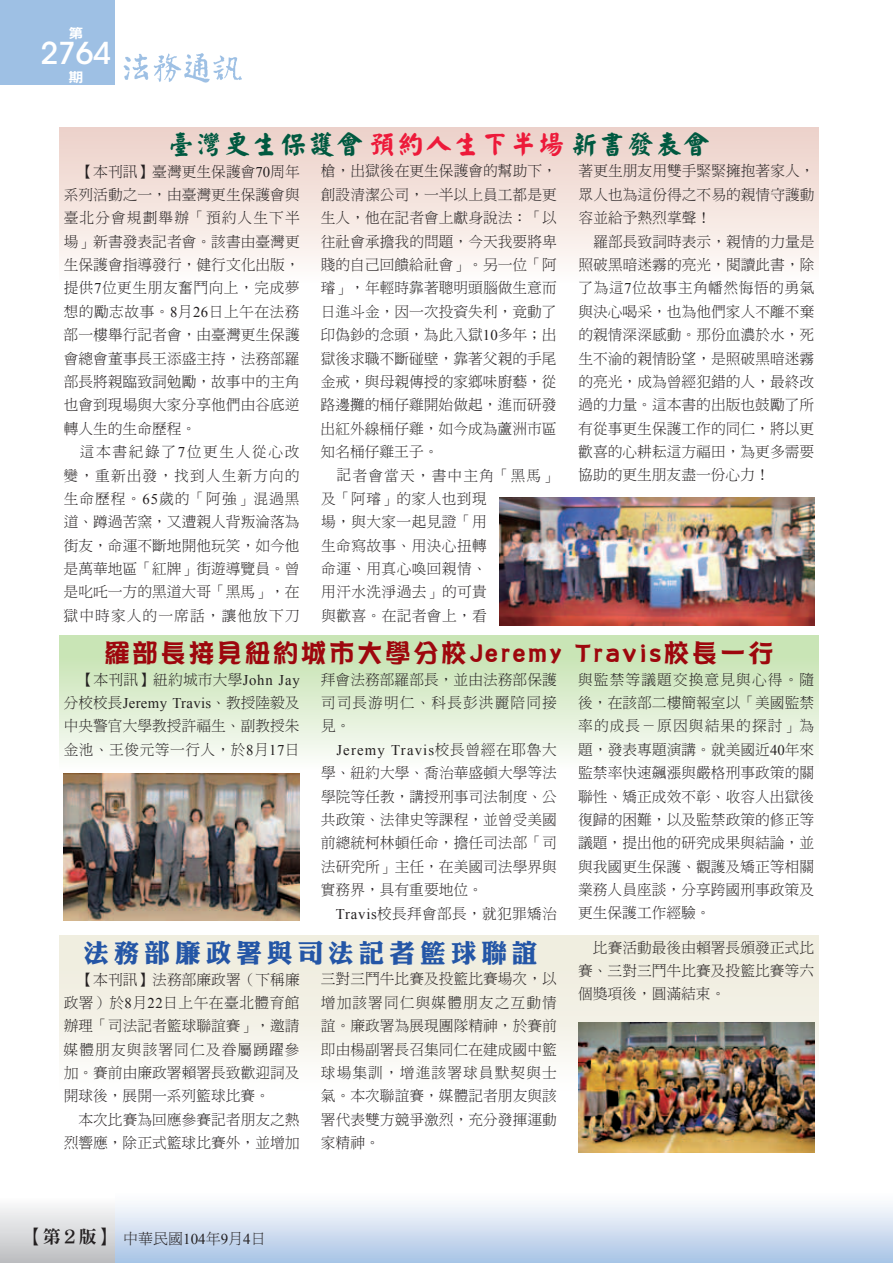
<style>
.page{position:relative;width:893px;height:1263px;background:#fff}
.page>*{position:absolute;margin:0;border:0;box-sizing:border-box;transform-origin:0 0}
.t1{font:500 30px "ITC Avant Garde Std";color:#fff}
.t2{font:25.5px "DFPOP2 Std W9";letter-spacing:.1em;color:#9d070d}
.t3{font:25.5px "Yankai EG Ultra Big 5";letter-spacing:.1em;color:#005940}
.t4{font:25.5px "DF Li King Hei Std W8";letter-spacing:.2em;color:#2456a6}
.t5{font:18px "DF Ming Std W9";color:#231f20}
.t6{font:15px "DF Ming Std W3";color:#231f20}
.t7{font:14.85px/23.4px "DF Ming Std W3";color:#231f20;text-align:justify}
.t8{font:14.85px/23.4px "DF Ming Std W3";letter-spacing:.025em;color:#231f20}
.t9{font:14.85px "Times New Roman";letter-spacing:.035em;color:#231f20}
.t10{font:14.85px "Times New Roman";letter-spacing:.08em;color:#231f20}
.t11{font:13.5px "DF Hei Std W9";color:#fff;scale:1.11 1}
.s1{color:#ed1a3a}
.s2{font-family:"Times New Roman"}
.s3{font-family:"DF Ming Std W3"}
</style>
<div class="page">
<div style="left:110px;top:1191px;width:783px;height:72px;background:linear-gradient(to bottom,#fff,#aac5e6)"></div>
<div style="left:0;top:0;width:115px;height:85px;background:#9ec0e4"></div>
<img style="left:123px;top:53px;width:26px;height:27px">
<img style="left:153px;top:53px;width:28px;height:29px">
<img style="left:213px;top:55px;width:29px;height:25px">
<img style="left:181px;top:53px;width:29px;height:30px">
<div style="left:0;top:1191px;width:115px;height:72px;background:linear-gradient(to bottom,#fff,#bdbec1)"></div>
<div style="left:60px;top:128px;width:759px;height:157px;background:linear-gradient(to bottom,#ecd0c8,#fefdfb)"></div>
<div style="left:60px;top:636px;width:759px;height:151px;background:linear-gradient(to bottom,#c2e1ac,#fff)"></div>
<div style="left:60px;top:935px;width:759px;height:158px;background:linear-gradient(to bottom,#edead9,#fcfbf9)"></div>
<img style="left:64px;top:774px;width:236px;height:147px">
<img style="left:499px;top:497px;width:315px;height:128px">
<img style="left:578px;top:1023px;width:236px;height:129px">
<p class="t11" style="left:68px;top:26px;width:15px">第</p>
<h1 class="t1" style="left:40px;top:35px;width:72px">2764</h1>
<p class="t11" style="left:68px;top:69px;width:15px">期</p>
<h2 class="t3" style="left:169px;top:131px;width:542px">臺灣更生保護會<span class="s1">預約人生下半場</span>新書發表會</h2>
<p class="t7" style="left:64px;top:159px;width:238px;text-indent:15px">【本刊訊】臺灣更生保護會<span class="s2">70</span>周年系列活動之一，由臺灣更生保護會與臺北分會規劃舉辦「預約人生下半場」新書發表記者會。該書由臺灣更生保護會指導發行，健行文化出版，提供<span class="s2">7</span>位更生朋友奮鬥向上，完成夢想的勵志故事。<span class="s2">8</span>月<span class="s2">26</span>日上午在法務部一樓舉行記者會，由臺灣更生保護會總會董事長王添盛主持，法務部羅部長將親臨致詞勉勵，故事中的主角也會到現場與大家分享他們由谷底逆轉人生的生命歷程。</p>
<p class="t7" style="left:64px;top:440px;width:238px;text-indent:16px">這本書紀錄了<span class="s2">7</span>位更生人從心改變，重新出發，找到人生新方向的生命歷程。<span class="s2">65</span>歲的「阿強」混過黑道、蹲過苦窯，又遭親人背叛淪落為街友，命運不斷地開他玩笑，如今他是萬華地區「紅牌」街遊導覽員。曾是叱吒一方的黑道大哥「黑馬」，在獄中時家人的一席話，讓他放下刀</p>
<p class="t7" style="left:321px;top:159px;width:238px">槍，出獄後在更生保護會的幫助下，創設清潔公司，一半以上員工都是更生人，他在記者會上獻身說法：「以往社會承擔我的問題，今天我要將卑賤的自己回饋給社會」。另一位「阿璿」，年輕時靠著聰明頭腦做生意而日進斗金，因一次投資失利，竟動了印偽鈔的念頭，為此入獄<span class="s2">10</span>多年；出獄後求職不斷碰壁，靠著父親的手尾金戒，與母親傳授的家鄉味廚藝，從路邊攤的桶仔雞開始做起，進而研發出紅外線桶仔雞，如今成為蘆洲市區知名桶仔雞王子。</p>
<p class="t8" style="left:321px;top:463px;width:237px;text-indent:15px">記者會當天，書中主角「黑馬」及「阿璿」的家人也到現<br>場，與大家一起見證「用<br>生命寫故事、用決心扭轉<br>命運、用真心喚回親情、<br>用汗水洗淨過去」的可貴<br>與歡喜。在記者會上，看</p>
<p class="t7" style="left:579px;top:159px;width:238px">著更生朋友用雙手緊緊擁抱著家人，眾人也為這份得之不易的親情守護動容並給予熱烈掌聲！</p>
<p class="t7" style="left:578px;top:229px;width:238px;text-indent:15px">羅部長致詞時表示，親情的力量是照破黑暗迷霧的亮光，閱讀此書，除了為這<span class="s2">7</span>位故事主角幡然悔悟的勇氣與決心喝采，也為他們家人不離不棄的親情深深感動。那份血濃於水，死生不渝的親情盼望，是照破黑暗迷霧的亮光，成為曾經犯錯的人，最終改過的力量。這本書的出版也鼓勵了所有從事更生保護工作的同仁，將以更歡喜的心耕耘這方福田，為更多需要協助的更生朋友盡一份心力！</p>
<h2 class="t2" style="left:105px;top:639px;width:671px">羅部長接見紐約城市大學分校Jeremy Travis校長一行</h2>
<p class="t7" style="left:79px;top:667px;width:223px">【本刊訊】紐約城市大學<span class="s2">John Jay</span></p>
<p class="t9" style="left:64px;top:693px;width:237px"><span class="s3">分校校長</span>Jeremy Travis<span class="s3">、教授陸毅及</span></p>
<p class="t7" style="left:64px;top:714px;width:237px">中央警官大學教授許福生、副教授朱金池、王俊元等一行人，於<span class="s2">8</span>月<span class="s2">17</span>日</p>
<p class="t7" style="left:321px;top:667px;width:238px">拜會法務部羅部長，並由法務部保護司司長游明仁、科長彭洪麗陪同接見。</p>
<p class="t10" style="left:336px;top:740px;width:222px">Jeremy Travis<span class="s3">校長曾經在耶魯大</span></p>
<p class="t7" style="left:321px;top:761px;width:238px">學、紐約大學、喬治華盛頓大學等法學院等任教，講授刑事司法制度、公共政策、法律史等課程，並曾受美國前總統柯林頓任命，擔任司法部「司法研究所」主任，在美國司法學界與實務界，具有重要地位。</p>
<p class="t7" style="left:336px;top:901px;width:222px"><span class="s2">Travis</span>校長拜會部長，就犯罪矯治</p>
<p class="t7" style="left:578px;top:667px;width:238px">與監禁等議題交換意見與心得。隨後，在該部二樓簡報室以「美國監禁率的成長－原因與結果的探討」為題，發表專題演講。就美國近<span class="s2">40</span>年來監禁率快速飆漲與嚴格刑事政策的關聯性、矯正成效不彰、收容人出獄後復歸的困難，以及監禁政策的修正等議題，提出他的研究成果與結論，並與我國更生保護、觀護及矯正等相關業務人員座談，分享跨國刑事政策及更生保護工作經驗。</p>
<h2 class="t4" style="left:83px;top:939px;width:456px">法務部廉政署與司法記者籃球聯誼</h2>
<p class="t7" style="left:64px;top:967px;width:238px;text-indent:15px">【本刊訊】法務部廉政署（下稱廉政署）於<span class="s2">8</span>月<span class="s2">22</span>日上午在臺北體育館辦理「司法記者籃球聯誼賽」，邀請媒體朋友與該署同仁及眷屬踴躍參加。賽前由廉政署賴署長致歡迎詞及開球後，展開一系列籃球比賽。</p>
<p class="t7" style="left:64px;top:1107px;width:237px;text-align:right">本次比賽為回應參賽記者朋友之熱烈響應，除正式籃球比賽外，並增加</p>
<p class="t7" style="left:321px;top:967px;width:238px">三對三鬥牛比賽及投籃比賽場次，以增加該署同仁與媒體朋友之互動情誼。廉政署為展現團隊精神，於賽前即由楊副署長召集同仁在建成國中籃球場集訓，增進該署球員默契與士氣。本次聯誼賽，媒體記者朋友與該署代表雙方競爭激烈，充分發揮運動家精神。</p>
<p class="t7" style="left:578px;top:935px;width:238px;text-indent:15px">比賽活動最後由賴署長頒發正式比賽、三對三鬥牛比賽及投籃比賽等六個獎項後，圓滿結束。</p>
<p class="t5" style="left:25px;top:1227px;width:91px">【第２版】</p>
<p class="t6" style="left:123px;top:1230px;width:144px">中華民國<span class="s2">104</span>年<span class="s2">9</span>月<span class="s2">4</span>日</p>
</div>
